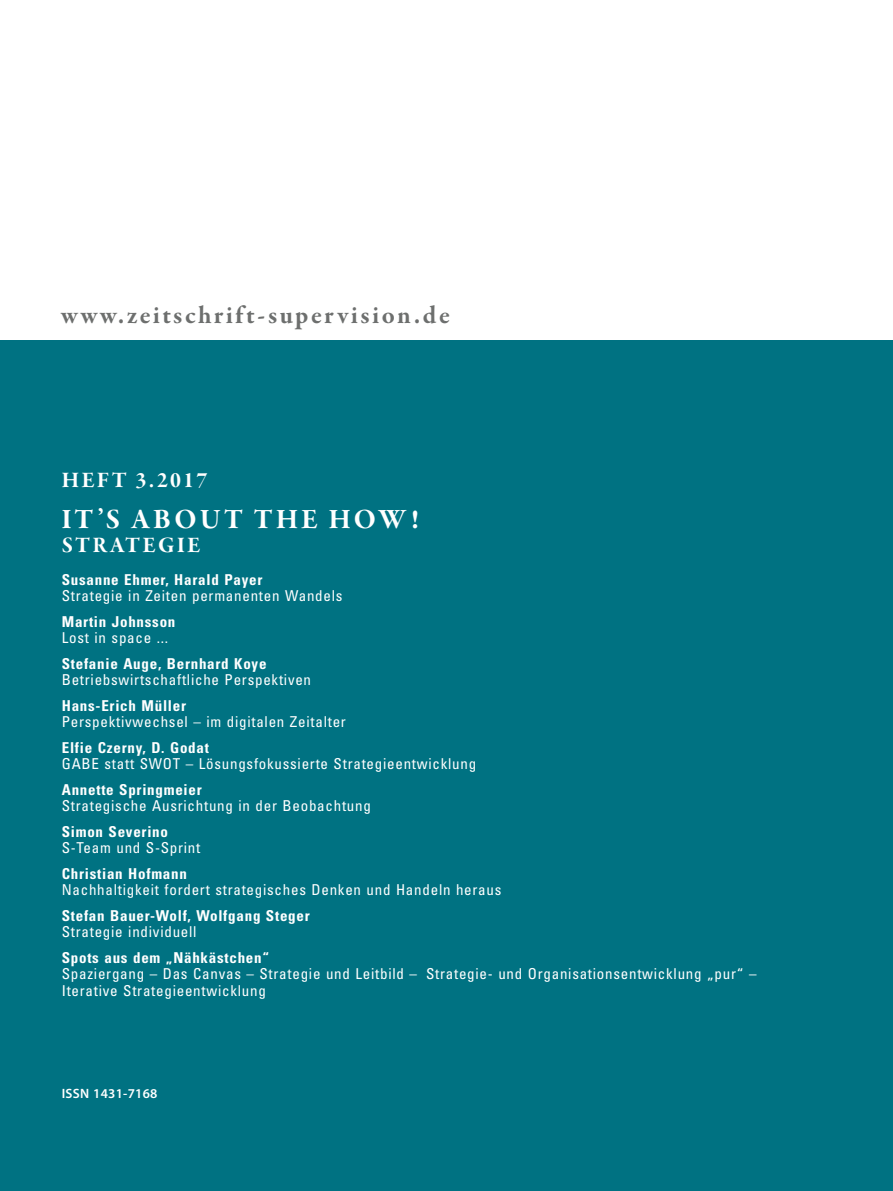
<style>
.page{position:relative;width:893px;height:1191px;background:#fff}
.page>*{position:absolute;margin:0;border:0;box-sizing:border-box;transform-origin:0 0}
.t1{font:28.5px "Garamond Premr Pro Bd Subh";letter-spacing:.12em;color:#fff}
.t2{font:700 25.5px "Garamond Premr Pro";letter-spacing:.1em;color:#6d6f6e}
.t3{font:22.5px "Garamond Premr Pro Bd Subh";letter-spacing:.11em;color:#fff}
.t4{font:condensed 15px/16.5px "Univers";letter-spacing:.05em;color:#fff}
.t5{font:700 condensed 15px "Univers";letter-spacing:.05em;color:#fff}
.t6{font:600 13.5px "Myriad Pro";letter-spacing:.02em;color:#fff}
</style>
<div class="page">
<div style="left:0;top:340px;width:893px;height:851px;background:#007282"></div>
<h2 class="t2" style="left:61px;top:305px;width:390px">www.zeitschrift-supervision.de</h2>
<h3 class="t3" style="left:62px;top:471px;width:147px">HEFT 3.2017</h3>
<h1 class="t1" style="left:62px;top:507px;width:359px">IT’S ABOUT THE HOW!</h1>
<h3 class="t3" style="left:62px;top:536px;width:140px">STRATEGIE</h3>
<p class="t5" style="left:62px;top:573px;width:202px">Susanne Ehmer, Harald Payer</p>
<p class="t4" style="left:62px;top:588px;width:282px">Strategie in Zeiten permanenten Wandels</p>
<p class="t5" style="left:62px;top:615px;width:115px">Martin Johnsson</p>
<p class="t4" style="left:62px;top:630px;width:108px">Lost in space ...</p>
<p class="t5" style="left:62px;top:657px;width:206px">Stefanie Auge, Bernhard Koye</p>
<p class="t4" style="left:62px;top:672px;width:251px">Betriebswirtschaftliche Perspektiven</p>
<p class="t5" style="left:62px;top:699px;width:126px">Hans-Erich Müller</p>
<p class="t4" style="left:62px;top:714px;width:286px">Perspektivwechsel – im digitalen Zeitalter</p>
<p class="t5" style="left:62px;top:741px;width:149px">Elfie Czerny, D. Godat</p>
<p class="t4" style="left:62px;top:756px;width:416px">GABE statt SWOT – Lösungsfokussierte Strategieentwicklung</p>
<p class="t5" style="left:62px;top:783px;width:141px">Annette Springmeier</p>
<p class="t4" style="left:62px;top:798px;width:311px">Strategische Ausrichtung in der Beobachtung</p>
<p class="t5" style="left:62px;top:825px;width:108px">Simon Severino</p>
<p class="t4" style="left:62px;top:840px;width:140px">S-Team und S-Sprint</p>
<p class="t5" style="left:62px;top:867px;width:127px">Christian Hofmann</p>
<p class="t4" style="left:62px;top:882px;width:441px">Nachhaltigkeit fordert strategisches Denken und Handeln heraus</p>
<p class="t5" style="left:62px;top:909px;width:249px">Stefan Bauer-Wolf, Wolfgang Steger</p>
<p class="t4" style="left:62px;top:924px;width:136px">Strategie individuell</p>
<p class="t5" style="left:62px;top:951px;width:209px">Spots aus dem „Nähkästchen“</p>
<p class="t4" style="left:62px;top:966px;width:696px">Spaziergang – Das Canvas – Strategie und Leitbild – Strategie- und Organisationsentwicklung „pur“ –<br>Iterative Strategieentwicklung</p>
<p class="t6" style="left:62px;top:1088px;width:97px">ISSN 1431-7168</p>
</div>
